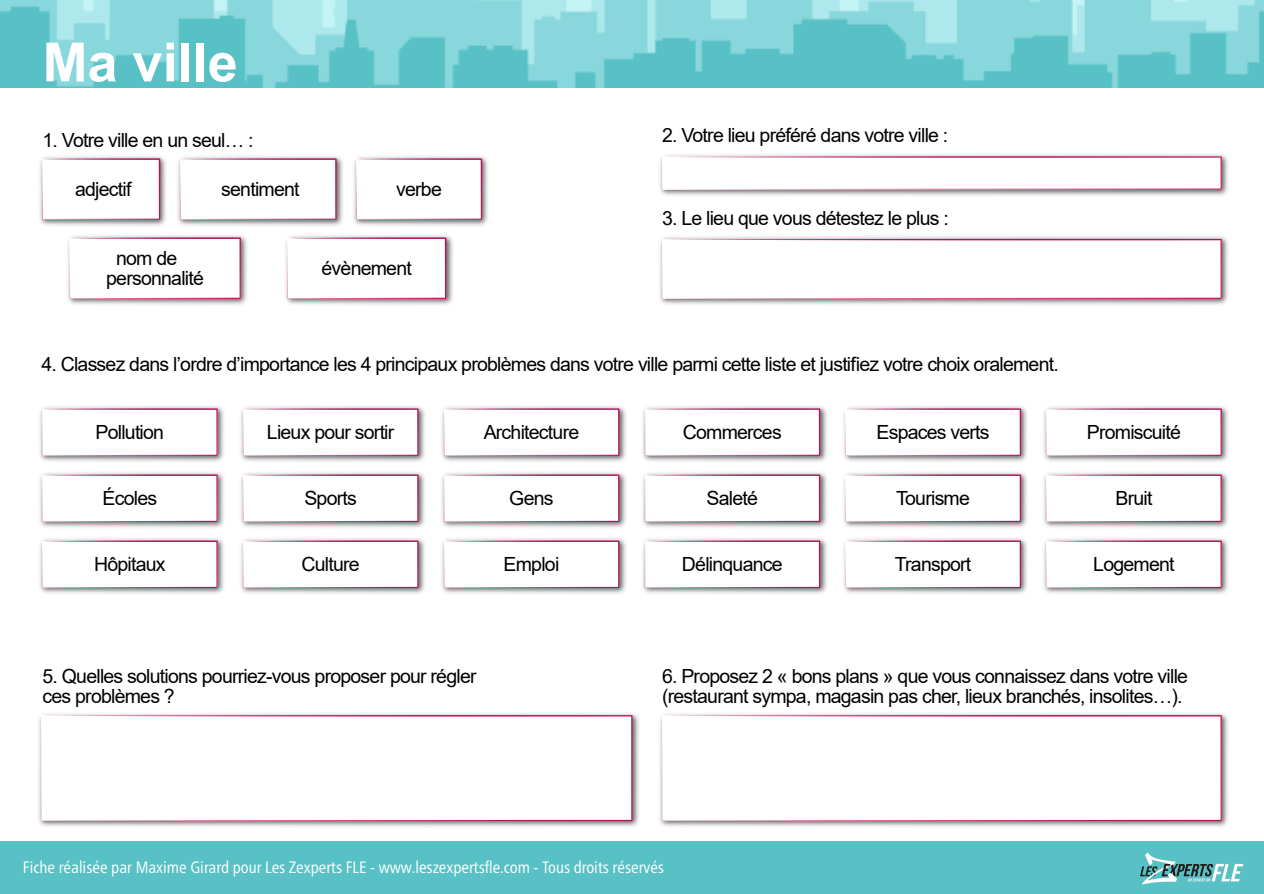
<style>
.page{position:relative;width:1264px;height:894px;background:#fff}
.page>*{position:absolute;margin:0;border:0;box-sizing:border-box;transform-origin:0 0}
.t1{font:700 54px "Arial";color:#fff}
.t2{font:19.5px/20.1px "Arial";letter-spacing:-.04em;color:#000}
.t3{font:condensed 16.5px "Frutiger Neue LT Pro";color:#fff}
</style>
<div class="page">
<div style="left:0;top:840px;width:1263px;height:53px;background:#58c1c5"></div>
<svg style="left:1140px;top:852px;width:102px;height:32px"></svg>
<img style="left:0;top:0;width:1263px;height:87px">
<img style="left:39px;top:406px;width:185px;height:56px">
<svg style="left:42px;top:408px;width:176px;height:48px"></svg>
<img style="left:240px;top:406px;width:185px;height:56px">
<svg style="left:243px;top:408px;width:175px;height:48px"></svg>
<img style="left:642px;top:406px;width:184px;height:56px">
<svg style="left:644px;top:408px;width:176px;height:48px"></svg>
<img style="left:441px;top:406px;width:185px;height:56px">
<svg style="left:444px;top:408px;width:175px;height:48px"></svg>
<img style="left:1043px;top:406px;width:185px;height:56px">
<svg style="left:1046px;top:408px;width:175px;height:48px"></svg>
<img style="left:843px;top:406px;width:184px;height:56px">
<svg style="left:845px;top:408px;width:175px;height:48px"></svg>
<img style="left:39px;top:472px;width:185px;height:56px">
<svg style="left:42px;top:474px;width:176px;height:48px"></svg>
<img style="left:240px;top:472px;width:185px;height:56px">
<svg style="left:243px;top:474px;width:175px;height:48px"></svg>
<img style="left:441px;top:472px;width:185px;height:56px">
<svg style="left:444px;top:474px;width:175px;height:48px"></svg>
<img style="left:843px;top:472px;width:184px;height:56px">
<svg style="left:845px;top:474px;width:175px;height:48px"></svg>
<img style="left:1043px;top:472px;width:185px;height:56px">
<svg style="left:1046px;top:474px;width:175px;height:48px"></svg>
<img style="left:642px;top:472px;width:184px;height:56px">
<svg style="left:644px;top:474px;width:176px;height:48px"></svg>
<img style="left:240px;top:538px;width:185px;height:56px">
<svg style="left:243px;top:540px;width:175px;height:48px"></svg>
<img style="left:1043px;top:538px;width:185px;height:56px">
<svg style="left:1046px;top:540px;width:175px;height:48px"></svg>
<img style="left:39px;top:538px;width:185px;height:56px">
<svg style="left:42px;top:540px;width:176px;height:48px"></svg>
<img style="left:642px;top:538px;width:184px;height:56px">
<svg style="left:644px;top:540px;width:176px;height:48px"></svg>
<img style="left:843px;top:538px;width:184px;height:56px">
<svg style="left:845px;top:540px;width:175px;height:48px"></svg>
<img style="left:441px;top:538px;width:185px;height:56px">
<svg style="left:444px;top:540px;width:175px;height:48px"></svg>
<img style="left:39px;top:156px;width:127px;height:70px">
<svg style="left:42px;top:158px;width:118px;height:62px"></svg>
<img style="left:285px;top:235px;width:168px;height:70px">
<svg style="left:287px;top:237px;width:159px;height:62px"></svg>
<img style="left:353px;top:156px;width:135px;height:70px">
<svg style="left:356px;top:158px;width:126px;height:62px"></svg>
<img style="left:177px;top:156px;width:166px;height:70px">
<svg style="left:180px;top:158px;width:156px;height:62px"></svg>
<img style="left:67px;top:235px;width:180px;height:70px">
<svg style="left:70px;top:237px;width:171px;height:62px"></svg>
<img style="left:659px;top:236px;width:569px;height:69px">
<svg style="left:662px;top:239px;width:559px;height:60px"></svg>
<img style="left:659px;top:154px;width:569px;height:42px">
<svg style="left:662px;top:156px;width:559px;height:34px"></svg>
<img style="left:38px;top:713px;width:601px;height:114px">
<svg style="left:42px;top:714px;width:590px;height:106px"></svg>
<img style="left:659px;top:713px;width:569px;height:114px">
<svg style="left:661px;top:714px;width:560px;height:106px"></svg>
<h1 class="t1" style="left:43px;top:42px;width:197px">Ma ville</h1>
<p class="t2" style="left:43px;top:132px;width:212px">1. Votre ville en un seul… :</p>
<p class="t2" style="left:662px;top:127px;width:288px">2. Votre lieu préféré dans votre ville :</p>
<p class="t2" style="left:75px;top:181px;width:58px">adjectif</p>
<p class="t2" style="left:221px;top:181px;width:80px">sentiment</p>
<p class="t2" style="left:396px;top:181px;width:47px">verbe</p>
<p class="t2" style="left:106px;top:250px;width:99px;text-indent:10px">nom de personnalité</p>
<p class="t2" style="left:321px;top:260px;width:92px">évènement</p>
<p class="t2" style="left:662px;top:210px;width:288px">3. Le lieu que vous détestez le plus :</p>
<p class="t2" style="left:41px;top:356px;width:1018px">4. Classez dans l’ordre d’importance les 4 principaux problèmes dans votre ville parmi cette liste et justifiez votre choix oralement.</p>
<p class="t2" style="left:95px;top:424px;width:70px">Pollution</p>
<p class="t2" style="left:267px;top:424px;width:129px">Lieux pour sortir</p>
<p class="t2" style="left:483px;top:424px;width:97px">Architecture</p>
<p class="t2" style="left:682px;top:424px;width:100px">Commerces</p>
<p class="t2" style="left:876px;top:424px;width:115px">Espaces verts</p>
<p class="t2" style="left:1086px;top:424px;width:96px">Promiscuité</p>
<p class="t2" style="left:102px;top:490px;width:56px">Écoles</p>
<p class="t2" style="left:304px;top:490px;width:54px">Sports</p>
<p class="t2" style="left:509px;top:490px;width:46px">Gens</p>
<p class="t2" style="left:706px;top:490px;width:53px">Saleté</p>
<p class="t2" style="left:896px;top:490px;width:75px">Tourisme</p>
<p class="t2" style="left:1115px;top:490px;width:38px">Bruit</p>
<p class="t2" style="left:94px;top:556px;width:73px">Hôpitaux</p>
<p class="t2" style="left:301px;top:556px;width:60px">Culture</p>
<p class="t2" style="left:503px;top:556px;width:57px">Emploi</p>
<p class="t2" style="left:681px;top:556px;width:102px">Délinquance</p>
<p class="t2" style="left:894px;top:556px;width:78px">Transport</p>
<p class="t2" style="left:1092px;top:556px;width:83px">Logement</p>
<p class="t2" style="left:43px;top:667px;width:435px">5. Quelles solutions pourriez-vous proposer pour régler ces problèmes ?</p>
<p class="t2" style="left:662px;top:667px;width:527px">6. Proposez 2 « bons plans » que vous connaissez dans votre ville (restaurant sympa, magasin pas cher, lieux branchés, insolites…).</p>
<p class="t3" style="left:23px;top:860px;width:642px">Fiche réalisée par Maxime Girard pour Les Zexperts FLE - www.leszexpertsfle.com - Tous droits réservés</p>
</div>
